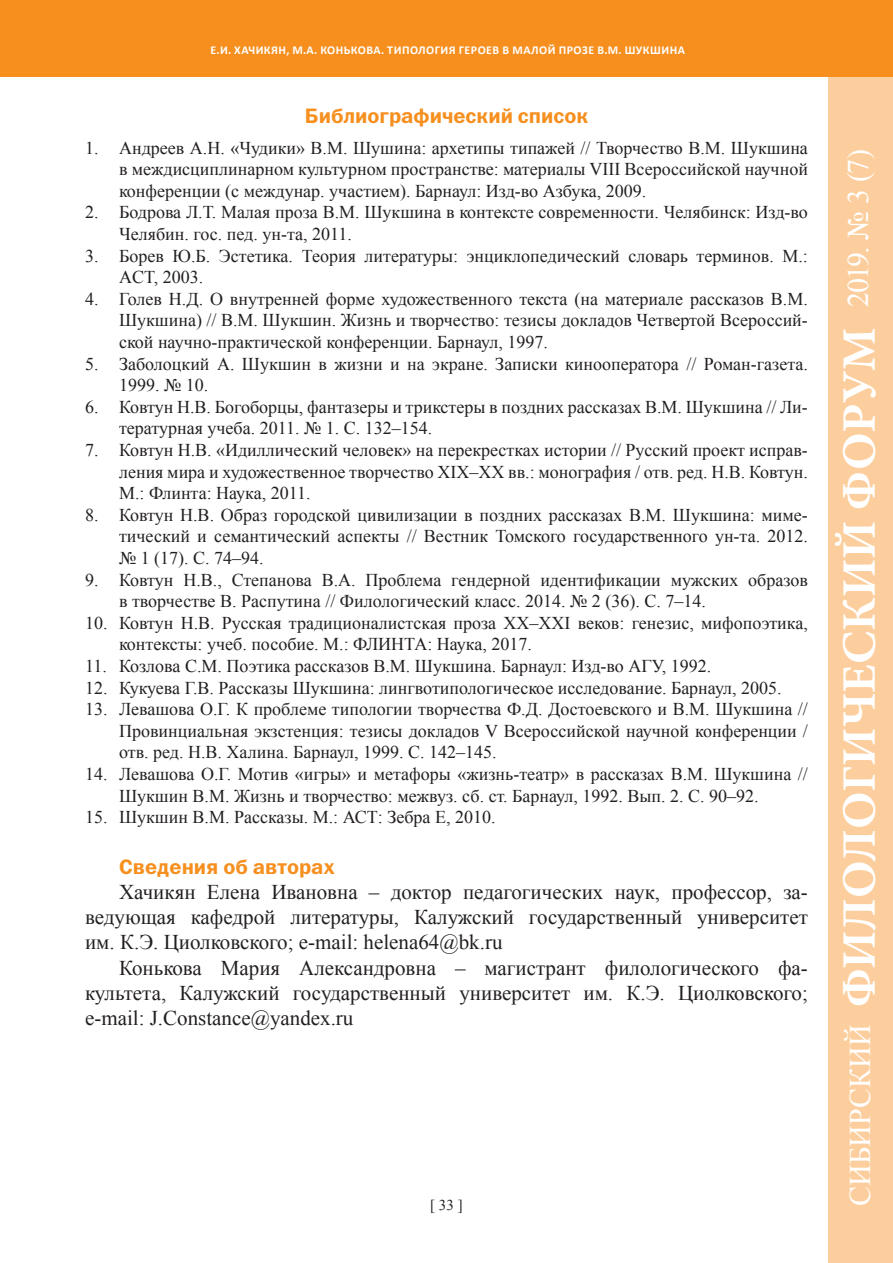
<style>
.page{position:relative;width:893px;height:1263px;background:#fff}
.page>*{position:absolute;margin:0;border:0;box-sizing:border-box;transform-origin:0 0}
.t1{font:700 48px "Minion Pro";color:#fff}
.t2{font:30px "Times New Roman";letter-spacing:-.005em;color:#fff}
.t3{font:21px/25.2px "Times New Roman";color:#231f20;text-align:justify}
.t4{font:21px "ez Franklin Goth Demi";color:#f68f1e}
.t5{font:18px/21.6px "Times New Roman";color:#231f20}
.t6{font:15px "Times New Roman";color:#231f20}
.t7{font:700 12px "Calibri";letter-spacing:.04em;color:#fff}
</style>
<div class="page">
<div style="left:828px;top:0;width:65px;height:1263px;background:#fdce9d"></div>
<div style="left:0;top:0;width:893px;height:77px;background:#f68f1e"></div>
<p class="t7" style="left:211px;top:43px;width:40px">Е.И. Хачикян</p>
<p class="t7" style="left:286px;top:43px;width:73px">, М.А. Кон ькова</p>
<p class="t7" style="left:381px;top:43px;width:305px">. ТИПОЛОГИЯ ГЕРОЕВ В МАЛОЙ ПРОЗЕ В.М. ШУКШИНА</p>
<p class="t4" style="left:305px;top:104px;width:285px">Библиографический список</p>
<p class="t5" style="left:119px;top:136px;width:690px;text-align:justify;text-indent:-34px">1. Андреев А.Н. «Чудики» В.М. Шушина: архетипы типажей // Творчество В.М. Шукшина в междисциплинарном культурном пространстве: материалы VIII Всероссийской научной конференции (с междунар. участием). Барнаул: Изд-во Азбука, 2009.</p>
<p class="t5" style="left:119px;top:201px;width:690px;text-indent:-34px">2. Бодрова Л.Т. Малая проза В.М. Шукшина в контексте современности. Челябинск: Изд-во<br>Челябин. гос. пед. ун-та, 2011.</p>
<p class="t5" style="left:119px;top:244px;width:690px;text-indent:-34px">3. Борев Ю.Б. Эстетика. Теория литературы: энциклопедический словарь терминов. М.:<br>ACT, 2003.</p>
<p class="t5" style="left:119px;top:288px;width:690px;text-align:justify;text-indent:-34px">4. Голев Н.Д. О внутренней форме художественного текста (на материале рассказов В.М.<br>Шукшина) // В.М. Шукшин. Жизнь и творчество: тезисы докладов Четвертой Всероссий&shy;ской научно-практической конференции. Барнаул, 1997.</p>
<p class="t5" style="left:119px;top:352px;width:690px;text-indent:-34px">5. Заболоцкий А. Шукшин в жизни и на экране. Записки кинооператора // Роман-газета.<br>1999. № 10.</p>
<p class="t5" style="left:119px;top:396px;width:690px;text-indent:-34px">6. Ковтун Н.В. Богоборцы, фантазеры и трикстеры в поздних рассказах В.М. Шукшина // Ли&shy;тературная учеба. 2011. № 1. С. 132–154.</p>
<p class="t5" style="left:119px;top:439px;width:690px;text-align:justify;text-indent:-34px">7. Ковтун Н.В. «Идиллический человек» на перекрестках истории // Русский проект исправ&shy;ления мира и художественное творчество XIX–ХХ вв.: монография / отв. ред. Н.В. Ковтун.<br>М.: Флинта: Наука, 2011.</p>
<p class="t5" style="left:119px;top:504px;width:690px;text-align:justify;text-indent:-34px">8. Ковтун Н.В. Образ городской цивилизации в поздних рассказах В.М. Шукшина: миме&shy;тический и семантический аспекты // Вестник Томского государственного ун-та. 2012. № 1 (17). С. 74–94.</p>
<p class="t5" style="left:119px;top:568px;width:690px;text-indent:-34px">9. Ковтун Н.В., Степанова В.А. Проблема гендерной идентификации мужских образов в творчестве В. Распутина // Филологический класс. 2014. № 2 (36). С. 7–14.</p>
<p class="t5" style="left:119px;top:612px;width:690px;text-indent:-34px">10. Ковтун Н.В. Русская традиционалистская проза XX–XXI веков: генезис, мифопоэтика, контексты: учеб. пособие. М.: ФЛИНТА: Наука, 2017.</p>
<p class="t5" style="left:85px;top:655px;width:628px">11. Козлова С.М. Поэтика рассказов В.М. Шукшина. Барнаул: Изд-во АГУ, 1992.</p>
<p class="t5" style="left:85px;top:676px;width:698px">12. Кукуева Г.В. Рассказы Шукшина: лингвотипологическое исследование. Барнаул, 2005.</p>
<p class="t5" style="left:119px;top:698px;width:690px;text-align:justify;text-indent:-34px">13. Левашова О.Г. К проблеме типологии творчества Ф.Д. Достоевского и В.М. Шукшина // Провинциальная экзстенция: тезисы докладов V Всероссийской научной конференции / отв. ред. Н.В. Халина. Барнаул, 1999. С. 142–145.</p>
<p class="t5" style="left:119px;top:763px;width:690px;text-indent:-34px">14. Левашова О.Г. Мотив «игры» и метафоры «жизнь-театр» в рассказах В.М. Шукшина //<br>Шукшин В.М. Жизнь и творчество: межвуз. сб. ст. Барнаул, 1992. Вып. 2. С. 90–92.</p>
<p class="t5" style="left:85px;top:806px;width:412px">15. Шукшин В.М. Рассказы. М.: АСТ: Зебра Е, 2010.</p>
<p class="t4" style="left:119px;top:854px;width:217px">Сведения об авторах</p>
<p class="t3" style="left:85px;top:879px;width:724px;text-indent:34px">Хачикян Елена Ивановна – доктор педагогических наук, профессор, за&shy;ведующая кафедрой литературы, Калужский государственный университет им. К.Э. Циолковского; e-mail: helena64@bk.ru</p>
<p class="t3" style="left:85px;top:954px;width:724px;text-indent:34px">Конькова Мария Александровна – магистрант филологического фа&shy;культета, Калужский государственный университет им. К.Э. Циолковского; e-mail: J.Constance@yandex.ru</p>
<p class="t6" style="left:430px;top:1194px;width:34px">[ 33 ]</p>
<h2 class="t2" style="left:838px;top:307px;width:160px;rotate:-90deg">2019. № 3 (7)</h2>
<h1 class="t1" style="left:831px;top:1007px;width:681px;rotate:-90deg">ФИЛОЛОГИЧЕСКИЙ ФОРУМ</h1>
<h2 class="t2" style="left:840px;top:1206px;width:183px;rotate:-90deg">СИБИРСКИЙ</h2>
</div>
